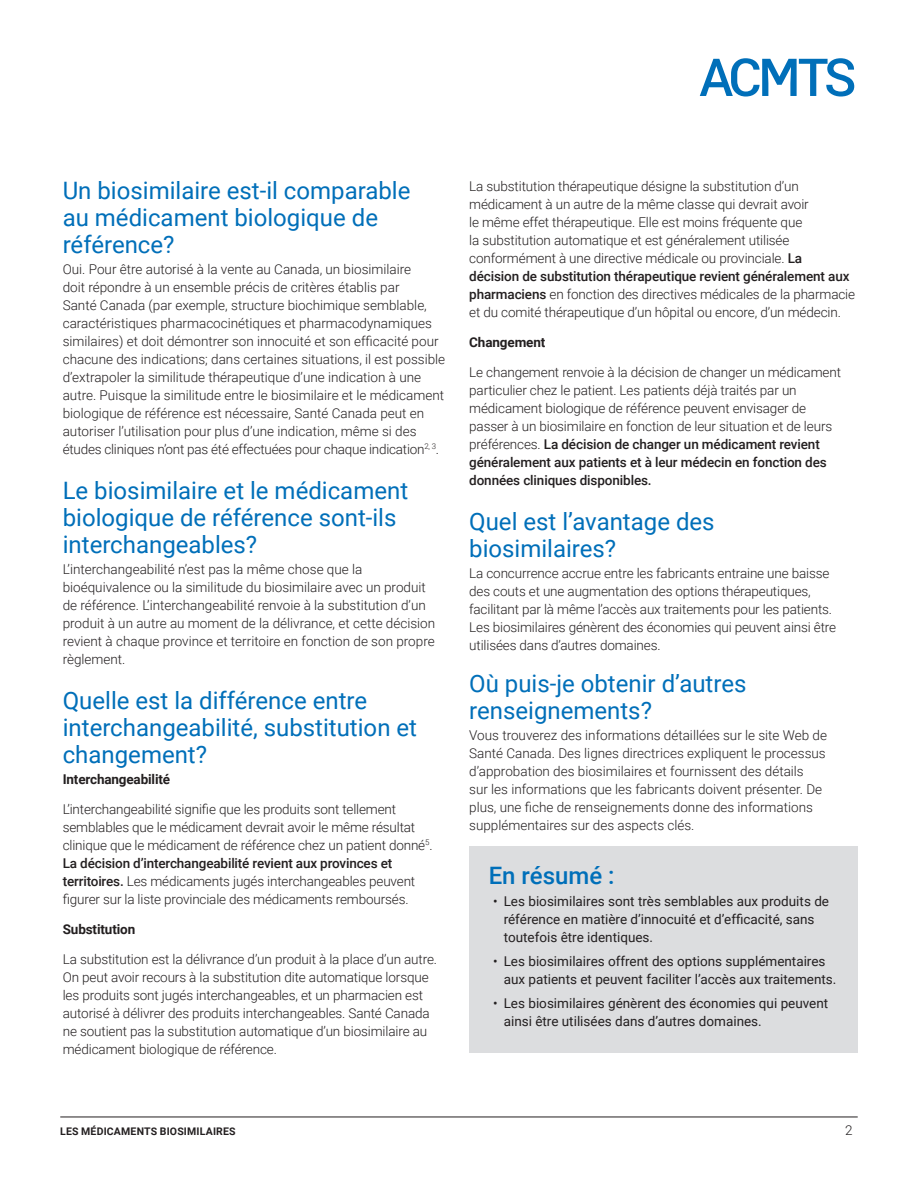
<style>
.page{position:relative;width:918px;height:1188px;background:#fff}
.page>*{position:absolute;margin:0;border:0;box-sizing:border-box;transform-origin:0 0}
.Heading{font:24px/27px "Roboto";color:#006fb9}
.t1{font:500 24px "Roboto";color:#006fb9}
.Intro_Copy{font:300 13.5px/18px "Roboto";letter-spacing:-.01em;color:#231f20}
.t2{font:13.5px/18px "Roboto";color:#231f20}
.t3{font:700 13.5px "Roboto";letter-spacing:-.01em;color:#231f20}
.Basic_Footer{font:700 10.5px "Roboto";letter-spacing:.015em;color:#231f20}
.s1{font-weight:500}
</style>
<div class="page">
<hr style="left:60px;top:1117px;width:798px;height:1px;background:#231f20">
<div style="left:469px;top:846px;width:389px;height:206px;background:#dcdddf"></div>
<svg style="left:700px;top:58px;width:154px;height:39px"></svg>
<p class="Heading" style="left:63px;top:176px;width:349px">Un biosimilaire est-il comparable au médicament biologique de référence?</p>
<p class="Intro_Copy" style="left:63px;top:259px;width:384px">Oui. Pour être autorisé à la vente au Canada, un biosimilaire<br>doit répondre à un ensemble précis de critères établis par<br>Santé Canada (par exemple, structure biochimique semblable, caractéristiques pharmacocinétiques et pharmacodynamiques similaires) et doit démontrer son innocuité et son efficacité pour chacune des indications; dans certaines situations, il est possible d’extrapoler la similitude thérapeutique d’une indication à une autre. Puisque la similitude entre le biosimilaire et le médicament biologique de référence est nécessaire, Santé Canada peut en autoriser l’utilisation pour plus d’une indication, même si des études cliniques n’ont pas été effectuées pour chaque indication<sup>2,</sup> <sup>3</sup>.</p>
<p class="Heading" style="left:63px;top:476px;width:347px">Le biosimilaire et le médicament biologique de référence sont-ils interchangeables?</p>
<p class="Intro_Copy" style="left:63px;top:559px;width:374px">L’interchangeabilité n’est pas la même chose que la bioéquivalence ou la similitude du biosimilaire avec un produit de référence. L’interchangeabilité renvoie à la substitution d’un produit à un autre au moment de la délivrance, et cette décision revient à chaque province et territoire en fonction de son propre règlement.</p>
<p class="Heading" style="left:63px;top:686px;width:356px">Quelle est la différence entre interchangeabilité, substitution et changement?</p>
<p class="t3" style="left:63px;top:769px;width:109px">Interchangeabilité</p>
<p class="Intro_Copy" style="left:63px;top:799px;width:371px">L’interchangeabilité signifie que les produits sont tellement semblables que le médicament devrait avoir le même résultat clinique que le médicament de référence chez un patient donné<sup>5</sup>.<br><span class="s1">La décision d’interchangeabilité revient aux provinces et territoires.</span> Les médicaments jugés interchangeables peuvent figurer sur la liste provinciale des médicaments remboursés.</p>
<p class="t3" style="left:63px;top:919px;width:74px">Substitution</p>
<p class="Intro_Copy" style="left:63px;top:949px;width:376px">La substitution est la délivrance d’un produit à la place d’un autre.<br>On peut avoir recours à la substitution dite automatique lorsque les produits sont jugés interchangeables, et un pharmacien est autorisé à délivrer des produits interchangeables. Santé Canada ne soutient pas la substitution automatique d’un biosimilaire au médicament biologique de référence.</p>
<p class="Intro_Copy" style="left:469px;top:177px;width:387px">La substitution thérapeutique désigne la substitution d’un médicament à un autre de la même classe qui devrait avoir<br>le même effet thérapeutique. Elle est moins fréquente que<br>la substitution automatique et est généralement utilisée conformément à une directive médicale ou provinciale. <span class="s1">La décision de substitution thérapeutique revient généralement aux pharmaciens</span> en fonction des directives médicales de la pharmacie et du comité thérapeutique d’un hôpital ou encore, d’un médecin.</p>
<p class="t3" style="left:469px;top:333px;width:78px">Changement</p>
<p class="Intro_Copy" style="left:469px;top:363px;width:373px">Le changement renvoie à la décision de changer un médicament particulier chez le patient. Les patients déjà traités par un médicament biologique de référence peuvent envisager de passer à un biosimilaire en fonction de leur situation et de leurs préférences. <span class="s1">La décision de changer un médicament revient généralement aux patients et à leur médecin en fonction des données cliniques disponibles.</span></p>
<p class="Heading" style="left:469px;top:507px;width:247px">Quel est l’avantage des biosimilaires?</p>
<p class="Intro_Copy" style="left:469px;top:564px;width:368px">La concurrence accrue entre les fabricants entraine une baisse des couts et une augmentation des options thérapeutiques, facilitant par là même l’accès aux traitements pour les patients.<br>Les biosimilaires génèrent des économies qui peuvent ainsi être utilisées dans d’autres domaines.</p>
<p class="Heading" style="left:469px;top:669px;width:279px">Où puis-je obtenir d’autres renseignements?</p>
<p class="Intro_Copy" style="left:469px;top:726px;width:359px">Vous trouverez des informations détaillées sur le site Web de Santé Canada. Des lignes directrices expliquent le processus d’approbation des biosimilaires et fournissent des détails<br>sur les informations que les fabricants doivent présenter. De plus, une fiche de renseignements donne des informations supplémentaires sur des aspects clés.</p>
<p class="t1" style="left:489px;top:858px;width:127px">En résumé :</p>
<p class="t2" style="left:504px;top:892px;width:327px;text-indent:-10px">• Les biosimilaires sont très semblables aux produits de référence en matière d’innocuité et d’efficacité, sans toutefois être identiques.</p>
<p class="t2" style="left:504px;top:952px;width:334px;text-indent:-10px">• Les biosimilaires offrent des options supplémentaires aux patients et peuvent faciliter l’accès aux traitements.</p>
<p class="t2" style="left:504px;top:994px;width:326px;text-indent:-10px">• Les biosimilaires génèrent des économies qui peuvent ainsi être utilisées dans d’autres domaines.</p>
<p class="Basic_Footer" style="left:60px;top:1124px;width:177px">LES MÉDICAMENTS BIOSIMILAIRES</p>
<p class="Intro_Copy" style="left:845px;top:1121px;width:9px">2</p>
</div>
